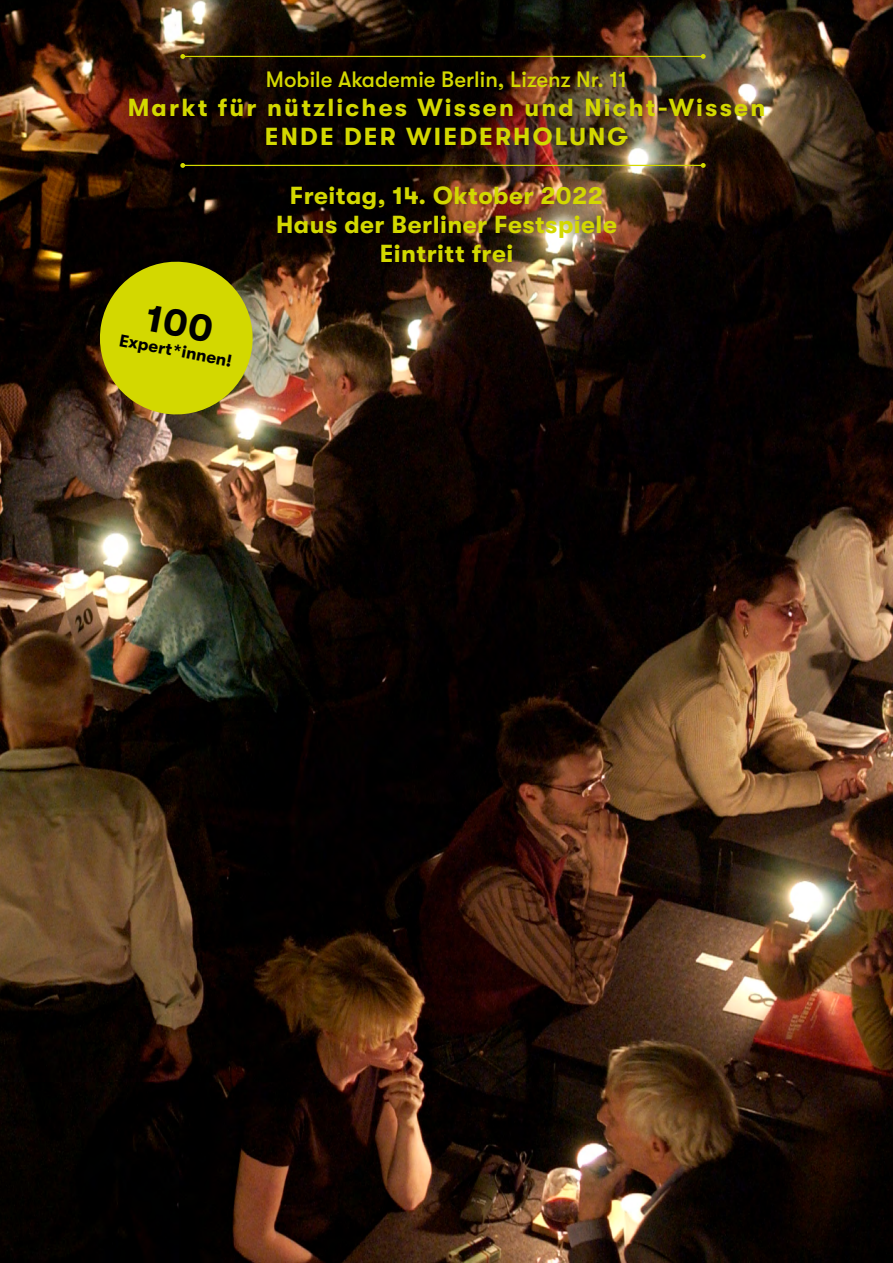
<style>
.page{position:relative;width:893px;height:1263px;background:#fff}
.page>*{position:absolute;margin:0;border:0;box-sizing:border-box;transform-origin:0 0}
.t1{font:700 24.6px "GT Walsheim";letter-spacing:.02em;color:#d3d800}
.t2{font:700 24.6px "GT Walsheim";letter-spacing:.09em;color:#d3d800}
.t3{font:500 22.2px "GT Walsheim";color:#d3d800}
.t4{font:700 17.1px "GT Walsheim";color:#000}
</style>
<div class="page">
<img style="left:0;top:0;width:893px;height:1263px">
<hr style="left:183px;top:56px;width:520px;height:1px;background:#d3d800">
<svg style="left:180px;top:54px;width:5px;height:5px"></svg>
<svg style="left:701px;top:54px;width:5px;height:5px"></svg>
<hr style="left:183px;top:165px;width:520px;height:1px;background:#d3d800">
<svg style="left:180px;top:163px;width:5px;height:5px"></svg>
<svg style="left:701px;top:163px;width:5px;height:5px"></svg>
<svg style="left:93px;top:255px;width:166px;height:166px;background:#a4a20e"></svg>
<p class="t3" style="left:266px;top:67px;width:363px">Mobile Akademie Berlin, Lizenz Nr. 11</p>
<p class="t2" style="left:128px;top:94px;width:639px">Markt für nützliches Wissen und Nicht-Wissen</p>
<p class="t2" style="left:265px;top:123px;width:365px">ENDE DER WIEDERHOLUNG</p>
<p class="t4" style="left:121px;top:330px;width:116px;rotate:11deg">Expert*innen!</p>
<p class="t1" style="left:290px;top:181px;width:315px">Freitag, 14. Oktober 2022</p>
<p class="t1" style="left:276px;top:210px;width:342px">Haus der Berliner Festspiele</p>
<p class="t1" style="left:380px;top:240px;width:135px">Eintritt frei</p>
</div>
